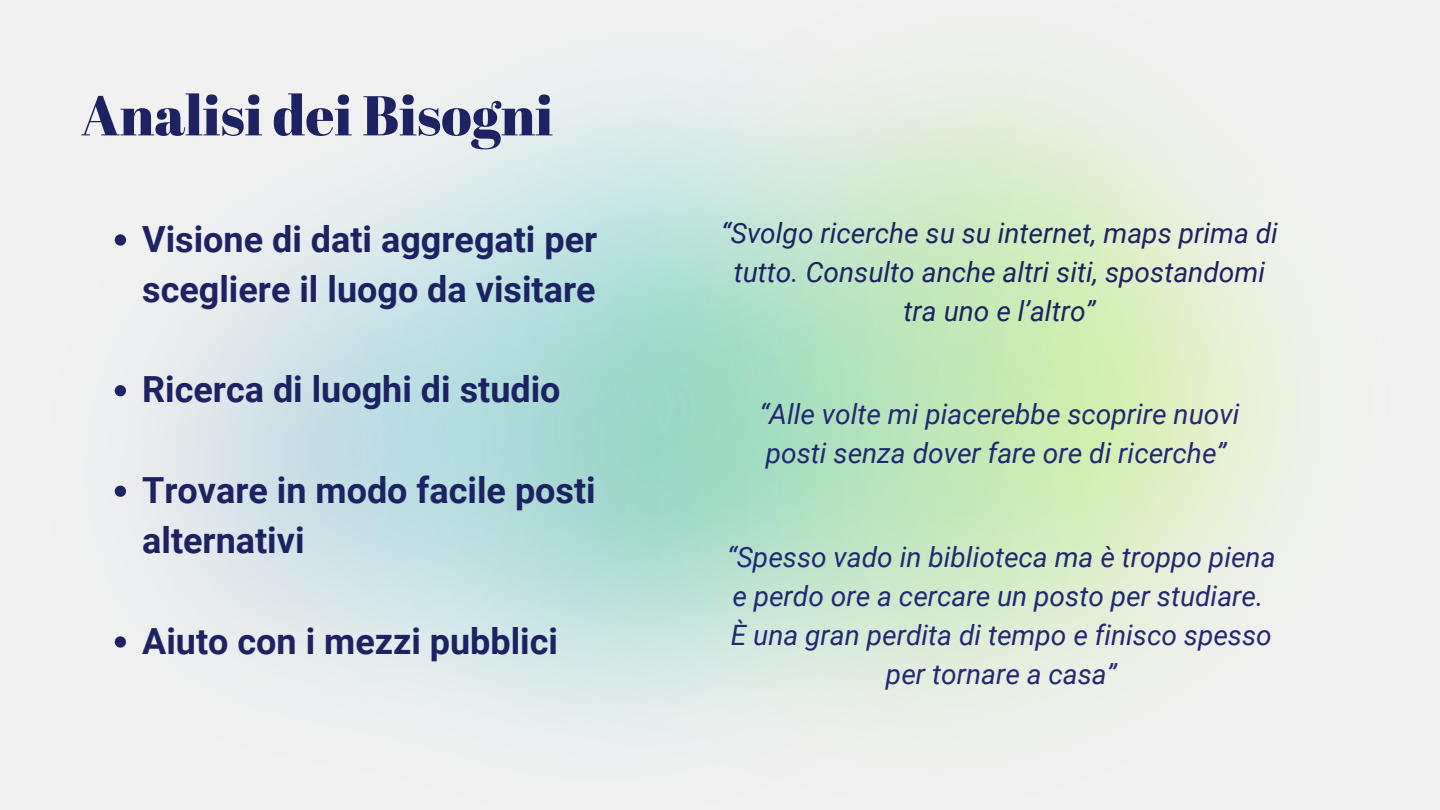
<style>
.page{position:relative;width:1440px;height:810px;background:#fff}
.page>*{position:absolute;margin:0;border:0;box-sizing:border-box;transform-origin:0 0}
.t1{font:56px "Abril Fatface";color:#1d2262}
.t2{font:700 36px/50.2px "Roboto";color:#1d2262}
.t3{font:italic 28px/39px "Roboto";color:#222874}
.t4{font:italic 28px/39px "Roboto";color:#1d2262;text-align:center}
</style>
<div class="page">
<svg style="left:115px;top:234px;width:11px;height:12px"></svg>
<svg style="left:115px;top:385px;width:11px;height:11px"></svg>
<svg style="left:115px;top:486px;width:11px;height:11px"></svg>
<svg style="left:115px;top:636px;width:11px;height:12px"></svg>
<h1 class="t1" style="left:81px;top:76px;width:474px">Analisi dei Bisogni</h1>
<p class="t2" style="left:142px;top:214px;width:457px">Visione di dati aggregati per scegliere il luogo da visitare</p>
<p class="t2" style="left:142px;top:365px;width:420px">Ricerca di luoghi di studio</p>
<p class="t2" style="left:142px;top:465px;width:455px">Trovare in modo facile posti alternativi</p>
<p class="t2" style="left:142px;top:616px;width:417px">Aiuto con i mezzi pubblici</p>
<p class="t4" style="left:721px;top:214px;width:558px">“Svolgo ricerche su su internet, maps prima di tutto. Consulto anche altri siti, spostandomi tra uno e l’altro”</p>
<p class="t3" style="left:760px;top:395px;width:481px">“Alle volte mi piacerebbe scoprire nuovi posti senza dover fare ore di ricerche”</p>
<p class="t3" style="left:727px;top:537px;width:550px;text-align:center">“Spesso vado in biblioteca ma è troppo piena e perdo ore a cercare un posto per studiare.<br>È una gran perdita di tempo e finisco spesso per tornare a casa”</p>
</div>
